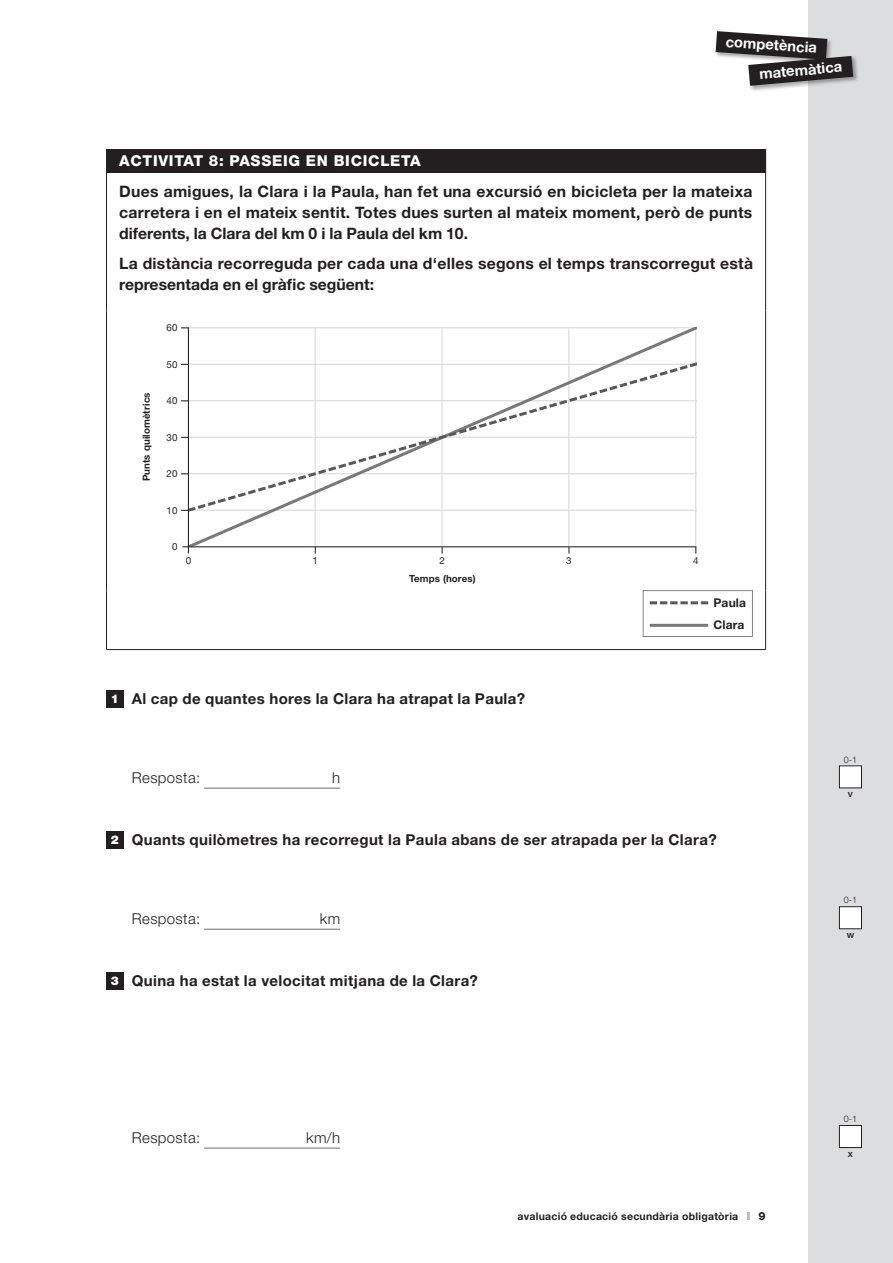
<style>
.page{position:relative;width:893px;height:1263px;background:#fff}
.page>*{position:absolute;margin:0;border:0;box-sizing:border-box;transform-origin:0 0}
.ACTIVITAT_EXPLICACIÓ{font:700 15.75px/21px "Helvetica Neue";letter-spacing:.015em;color:#231f20;text-align:justify}
.PREGUNTA_CATALÀ_ESO{font:700 15px "Helvetica Neue";letter-spacing:.025em;color:#231f20}
.MATES_RESPOSTA{font:300 15px "Helvetica Neue";letter-spacing:.025em;color:#231f20}
.ACTIVITAT_TITOL_ESO{font:800 15px "Helvetica Neue";letter-spacing:.05em;color:#fff}
.t1{font:700 14.7px "Helvetica Neue";color:#fff}
.t2{font:700 12px/22.5px "Helvetica Neue";letter-spacing:.01em;color:#231f20}
.t3{font:900 12px "Helvetica Neue";color:#fff}
.t4{font:800 11.25px "Helvetica Neue";color:#231f20}
.t5{font:700 10.5px "Helvetica Neue";letter-spacing:.025em;color:#231f20}
.t6{font:700 9.75px "Helvetica Neue";letter-spacing:.01em;color:#231f20}
.t7{font:9.75px "Helvetica Neue";color:#231f20}
.t8{font:500 9.75px "Helvetica Neue";color:#231f20}
.t9{font:300 9px "Helvetica Neue";color:#231f20}
</style>
<div class="page">
<svg style="left:747px;top:1212px;width:2px;height:8px"></svg>
<div style="left:808px;top:0;width:85px;height:1263px;background:#dcdddf"></div>
<div style="left:747px;top:55px;width:112px;height:36px;background:#231f20;opacity:.4"></div>
<div style="left:714px;top:30px;width:119px;height:36px;background:#231f20;opacity:.4"></div>
<svg style="left:716px;top:31px;width:137px;height:55px"></svg>
<hr style="left:204px;top:788px;width:136px;height:1px;background:#6c6d70">
<hr style="left:204px;top:929px;width:136px;height:1px;background:#6c6d70">
<hr style="left:204px;top:1148px;width:136px;height:1px;background:#6c6d70">
<div style="left:107px;top:149px;width:659px;height:23px;background:#231f20"></div>
<hr style="left:106px;top:172px;width:1px;height:139px;background:#231f20">
<hr style="left:765px;top:172px;width:1px;height:139px;background:#231f20">
<hr style="left:106px;top:311px;width:1px;height:279px;background:#231f20">
<hr style="left:765px;top:311px;width:1px;height:279px;background:#231f20">
<hr style="left:106px;top:590px;width:1px;height:59px;background:#231f20">
<hr style="left:765px;top:590px;width:1px;height:59px;background:#231f20">
<hr style="left:106px;top:649px;width:660px;height:1px;background:#231f20">
<svg style="left:106px;top:149px;width:1px;height:23px"></svg>
<svg style="left:189px;top:327px;width:507px;height:219px"></svg>
<svg style="left:189px;top:360px;width:507px;height:154px"></svg>
<hr style="left:188px;top:327px;width:1px;height:226px;background:#231f20">
<hr style="left:182px;top:546px;width:514px;height:1px;background:#231f20">
<svg style="left:650px;top:601px;width:58px;height:3px"></svg>
<hr style="left:650px;top:624px;width:58px;height:3px;background:#76787b">
<div style="left:643px;top:590px;width:110px;height:47px;border:1px solid #808285"></div>
<div style="left:106px;top:690px;width:17px;height:17px;background:#231f20"></div>
<div style="left:106px;top:831px;width:17px;height:17px;background:#231f20"></div>
<div style="left:106px;top:972px;width:17px;height:17px;background:#231f20"></div>
<div style="left:839px;top:766px;width:22px;height:22px;background:#fff"></div>
<div style="left:839px;top:766px;width:23px;height:22px;border:1px solid #231f20"></div>
<div style="left:839px;top:907px;width:22px;height:22px;background:#fff"></div>
<div style="left:839px;top:906px;width:23px;height:23px;border:1px solid #231f20"></div>
<div style="left:839px;top:1125px;width:22px;height:22px;background:#fff"></div>
<div style="left:839px;top:1125px;width:23px;height:23px;border:1px solid #231f20"></div>
<p class="t1" style="left:726px;top:32px;width:93px;rotate:4deg">competència</p>
<p class="t1" style="left:758px;top:65px;width:85px;rotate:-5deg">matemàtica</p>
<p class="ACTIVITAT_TITOL_ESO" style="left:119px;top:152px;width:303px">ACTIVITAT 8: PASSEIG EN BICICLETA</p>
<p class="ACTIVITAT_EXPLICACIÓ" style="left:119px;top:181px;width:635px">Dues amigues, la Clara i la Paula, han fet una excursió en bicicleta per la mateixa carretera i en el mateix sentit. Totes dues surten al mateix moment, però de punts diferents, la Clara del km 0 i la Paula del km 10.</p>
<p class="ACTIVITAT_EXPLICACIÓ" style="left:119px;top:252px;width:635px">La distància recorreguda per cada una d‘elles segons el temps transcorregut està representada en el gràfic següent:</p>
<p class="t7" style="left:167px;top:322px;width:12px">60</p>
<p class="t7" style="left:167px;top:358px;width:12px">50</p>
<p class="t6" style="left:140px;top:481px;width:90px;rotate:-90deg">Punts quilomètrics</p>
<p class="t7" style="left:167px;top:395px;width:12px">40</p>
<p class="t7" style="left:167px;top:431px;width:12px">30</p>
<p class="t7" style="left:167px;top:468px;width:12px">20</p>
<p class="t7" style="left:167px;top:504px;width:12px">10</p>
<p class="t7" style="left:172px;top:541px;width:7px">0</p>
<p class="t7" style="left:186px;top:554px;width:7px">0</p>
<p class="t7" style="left:313px;top:554px;width:7px">1</p>
<p class="t7" style="left:439px;top:554px;width:7px">2</p>
<p class="t7" style="left:566px;top:554px;width:7px">3</p>
<p class="t7" style="left:693px;top:554px;width:7px">4</p>
<p class="t6" style="left:409px;top:573px;width:68px">Temps (hores)</p>
<p class="t2" style="left:713px;top:591px;width:34px">Paula<br>Clara</p>
<p class="t3" style="left:111px;top:692px;width:10px">1</p>
<p class="PREGUNTA_CATALÀ_ESO" style="left:132px;top:689px;width:395px">Al cap de quantes hores la Clara ha atrapat la Paula?</p>
<p class="MATES_RESPOSTA" style="left:132px;top:768px;width:70px">Resposta:</p>
<p class="MATES_RESPOSTA" style="left:332px;top:768px;width:10px">h</p>
<p class="t9" style="left:844px;top:754px;width:15px">0-1</p>
<p class="t8" style="left:848px;top:788px;width:7px">v</p>
<p class="t3" style="left:111px;top:833px;width:10px">2</p>
<p class="PREGUNTA_CATALÀ_ESO" style="left:132px;top:830px;width:586px">Quants quilòmetres ha recorregut la Paula abans de ser atrapada per la Clara?</p>
<p class="MATES_RESPOSTA" style="left:132px;top:909px;width:70px">Resposta:</p>
<p class="MATES_RESPOSTA" style="left:320px;top:909px;width:22px">km</p>
<p class="t9" style="left:844px;top:895px;width:15px">0-1</p>
<p class="t8" style="left:847px;top:928px;width:9px">w</p>
<p class="t3" style="left:111px;top:974px;width:10px">3</p>
<p class="PREGUNTA_CATALÀ_ESO" style="left:132px;top:971px;width:348px">Quina ha estat la velocitat mitjana de la Clara?</p>
<p class="MATES_RESPOSTA" style="left:132px;top:1128px;width:70px">Resposta:</p>
<p class="MATES_RESPOSTA" style="left:306px;top:1128px;width:36px">km/h</p>
<p class="t9" style="left:844px;top:1113px;width:15px">0-1</p>
<p class="t8" style="left:848px;top:1147px;width:7px">x</p>
<p class="t5" style="left:517px;top:1210px;width:222px">avaluació educació secundària obligatòria</p>
<p class="t4" style="left:758px;top:1209px;width:9px">9</p>
</div>
